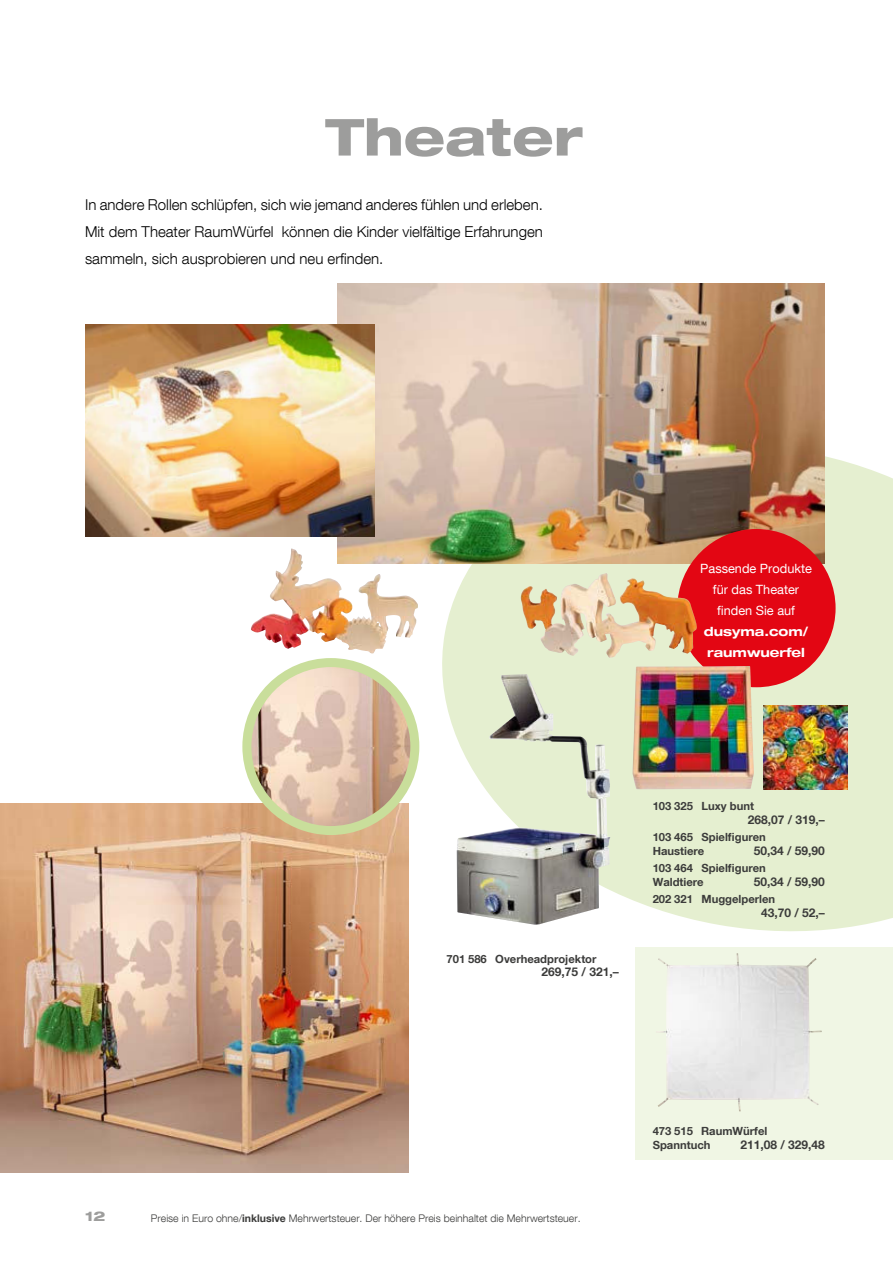
<style>
.page{position:relative;width:893px;height:1263px;background:#fff}
.page>*{position:absolute;margin:0;border:0;box-sizing:border-box;transform-origin:0 0}
.t1{font:800 expanded 51px "Helvetica Neue LT Com";color:#9d9d9c}
.t2{font:300 15px/27px "Helvetica Neue LT Com";color:#000;text-align:justify}
.t3{font:800 expanded 13.5px "Helvetica Neue LT Com";color:#9d9d9c}
.t4{font:12.75px/21px "Helvetica Neue LT Com";color:#fff;text-align:center}
.t5{font:700 expanded 12.75px/21px "Helvetica Neue LT Com";color:#fff}
.t6{font:700 12px "Helvetica Neue LT Com";color:#3c3c3b}
.t7{font:700 11.25px/13.5px "Helvetica Neue LT Com";color:#3c3c3b}
.t8{font:300 10.5px "Helvetica Neue LT Com";color:#3c3c3b}
.s1{font-weight:700}
</style>
<div class="page">
<svg style="left:442px;top:456px;width:451px;height:499px;fill:#e5efd0"></svg>
<hr style="left:892px;top:72px;width:1px;height:774px;background:#fce5f1">
<div style="left:636px;top:948px;width:257px;height:212px;background:#f0f6e4"></div>
<img style="left:658px;top:953px;width:164px;height:158px">
<img style="left:337px;top:283px;width:488px;height:281px">
<img style="left:85px;top:324px;width:289px;height:213px">
<img style="left:457px;top:674px;width:154px;height:251px">
<div style="left:677px;top:529px;width:159px;height:158px;background:#e30613;border-radius:50%"></div>
<img style="left:521px;top:573px;width:85px;height:83px">
<img style="left:251px;top:549px;width:62px;height:100px">
<img style="left:632px;top:666px;width:122px;height:123px">
<img style="left:763px;top:705px;width:84px;height:84px">
<img style="left:0;top:803px;width:408px;height:370px">
<img style="left:247px;top:662px;width:168px;height:168px;border-radius:84px">
<div style="left:242px;top:658px;width:177px;height:177px;border:9px solid #c9de9b;border-radius:50%"></div>
<h1 class="t1" style="left:325px;top:118px;width:259px">Theater</h1>
<p class="t2" style="left:85px;top:193px;width:459px">In andere Rollen schlüpfen, sich wie jemand anderes fühlen und erleben.<br>Mit dem Theater RaumWürfel können die Kinder vielfältige Erfahrungen sammeln, sich ausprobieren und neu erfinden.</p>
<p class="t4" style="left:700px;top:559px;width:113px">Passende Produkte für das Theater finden Sie auf</p>
<p class="t5" style="left:704px;top:622px;width:106px">dusyma.com/ raumwuerfel</p>
<p class="t7" style="left:446px;top:953px;width:152px">701 586 Overheadprojektor</p>
<p class="t6" style="left:541px;top:967px;width:79px">269,75 / 321,–</p>
<p class="t7" style="left:653px;top:800px;width:103px">103 325 Luxy bunt</p>
<p class="t6" style="left:748px;top:815px;width:79px">268,07 / 319,–</p>
<p class="t7" style="left:653px;top:831px;width:115px">103 465 Spielfiguren<br>Haustiere</p>
<p class="t6" style="left:754px;top:846px;width:73px">50,34 / 59,90</p>
<p class="t7" style="left:653px;top:862px;width:115px">103 464 Spielfiguren<br>Waldtiere</p>
<p class="t6" style="left:754px;top:877px;width:73px">50,34 / 59,90</p>
<p class="t7" style="left:653px;top:894px;width:124px">202 321 Muggelperlen</p>
<p class="t6" style="left:761px;top:908px;width:65px">43,70 / 52,–</p>
<p class="t3" style="left:85px;top:1211px;width:22px">12</p>
<p class="t8" style="left:151px;top:1212px;width:431px">Preise in Euro ohne/<span class="s1">inklusive</span> Mehrwertsteuer. Der höhere Preis beinhaltet die Mehrwertsteuer.</p>
<p class="t7" style="left:653px;top:1125px;width:116px;line-height:14px">473 515 RaumWürfel<br>Spanntuch</p>
<p class="t6" style="left:740px;top:1140px;width:86px">211,08 / 329,48</p>
</div>
